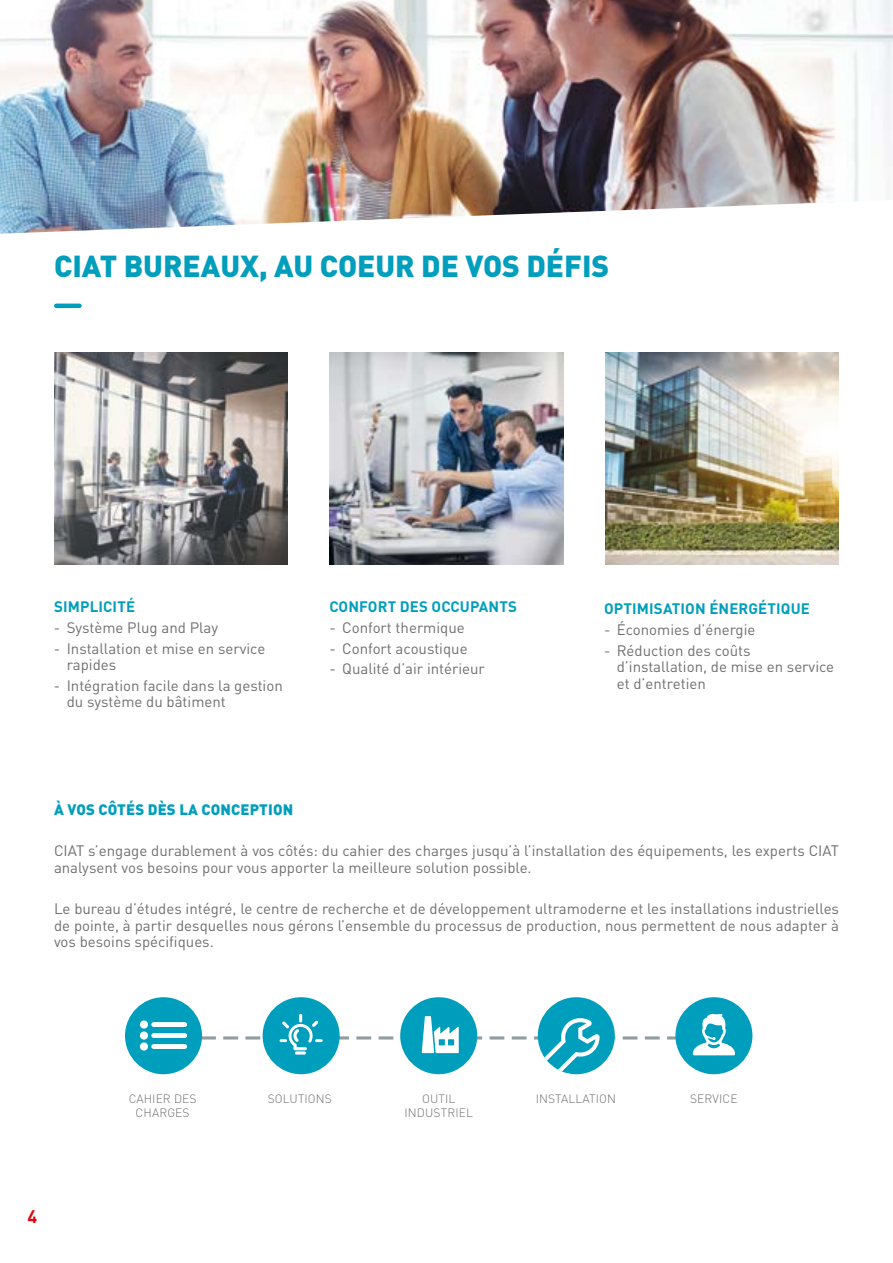
<style>
.page{position:relative;width:893px;height:1263px;background:#fff}
.page>*{position:absolute;margin:0;border:0;box-sizing:border-box;transform-origin:0 0}
.t1{font:900 30px "DIN Pro";color:#009ebd}
.t2{font:700 18px "DIN Pro";color:#e30613}
.t3{font:15px/16.5px "DIN Pro";color:#706f6f}
.t4{font:700 15px "DIN Pro";letter-spacing:.01em;color:#009ebd}
.t5{font:900 15px "DIN Pro";letter-spacing:.01em;color:#009ebd}
.t6{font:300 12px/14.4px "DIN Pro";letter-spacing:.01em;color:#706f6f;text-align:center}
</style>
<div class="page">
<img style="left:0;top:0;width:893px;height:234px">
<img style="left:54px;top:352px;width:234px;height:213px">
<img style="left:330px;top:352px;width:233px;height:213px">
<div style="left:125px;top:997px;width:77px;height:77px;background:#009ebd;border-radius:50%"></div>
<div style="left:675px;top:997px;width:77px;height:77px;background:#009ebd;border-radius:50%"></div>
<div style="left:151px;top:1022px;width:36px;height:5px;background:#fff;border-radius:2px"></div>
<div style="left:140px;top:1020px;width:8px;height:8px;background:#fff;border-radius:50%"></div>
<div style="left:151px;top:1033px;width:36px;height:5px;background:#fff;border-radius:2px"></div>
<div style="left:140px;top:1031px;width:8px;height:8px;background:#fff;border-radius:50%"></div>
<div style="left:151px;top:1044px;width:36px;height:5px;background:#fff;border-radius:2px"></div>
<div style="left:140px;top:1042px;width:8px;height:8px;background:#fff;border-radius:50%"></div>
<svg style="left:179px;top:997px;width:556px;height:77px"></svg>
<img style="left:605px;top:352px;width:234px;height:213px">
<hr style="left:56px;top:304px;width:24px;height:4px;background:#009ebd">
<h1 class="t1" style="left:54px;top:246px;width:557px">CIAT BUREAUX, AU COEUR DE VOS DÉFIS</h1>
<p class="t4" style="left:54px;top:597px;width:83px">SIMPLICITÉ</p>
<p class="t3" style="left:54px;top:619px;width:166px">- Système Plug and Play</p>
<p class="t3" style="left:67px;top:639px;width:200px;text-indent:-13px">- Installation et mise en service rapides</p>
<p class="t3" style="left:67px;top:677px;width:218px;text-indent:-13px">- Intégration facile dans la gestion du système du bâtiment</p>
<p class="t4" style="left:330px;top:597px;width:189px">CONFORT DES OCCUPANTS</p>
<p class="t3" style="left:330px;top:619px;width:137px">- Confort thermique</p>
<p class="t3" style="left:330px;top:639px;width:140px">- Confort acoustique</p>
<p class="t3" style="left:330px;top:660px;width:157px">- Qualité d’air intérieur</p>
<p class="t4" style="left:604px;top:598px;width:207px">OPTIMISATION ÉNERGÉTIQUE</p>
<p class="t3" style="left:604px;top:621px;width:153px">- Économies d’énergie</p>
<p class="t3" style="left:617px;top:641px;width:219px;text-indent:-13px">- Réduction des coûts d’installation, de mise en service et d’entretien</p>
<p class="t5" style="left:54px;top:799px;width:241px">À VOS CÔTÉS DÈS LA CONCEPTION</p>
<p class="t3" style="left:54px;top:842px;width:786px">CIAT s’engage durablement à vos côtés: du cahier des charges jusqu’à l’installation des équipements, les experts CIAT analysent vos besoins pour vous apporter la meilleure solution possible.</p>
<p class="t3" style="left:54px;top:900px;width:786px;text-align:justify">Le bureau d’études intégré, le centre de recherche et de développement ultramoderne et les installations industrielles de pointe, à partir desquelles nous gérons l’ensemble du processus de production, nous permettent de nous adapter à vos besoins spécifiques.</p>
<p class="t2" style="left:27px;top:1204px;width:11px">4</p>
<p class="t6" style="left:129px;top:1091px;width:69px">CAHIER DES<br>CHARGES</p>
<p class="t6" style="left:268px;top:1091px;width:66px">SOLUTIONS</p>
<p class="t6" style="left:405px;top:1091px;width:70px">OUTIL<br>INDUSTRIEL</p>
<p class="t6" style="left:536px;top:1091px;width:82px">INSTALLATION</p>
<p class="t6" style="left:690px;top:1091px;width:49px">SERVICE</p>
</div>
